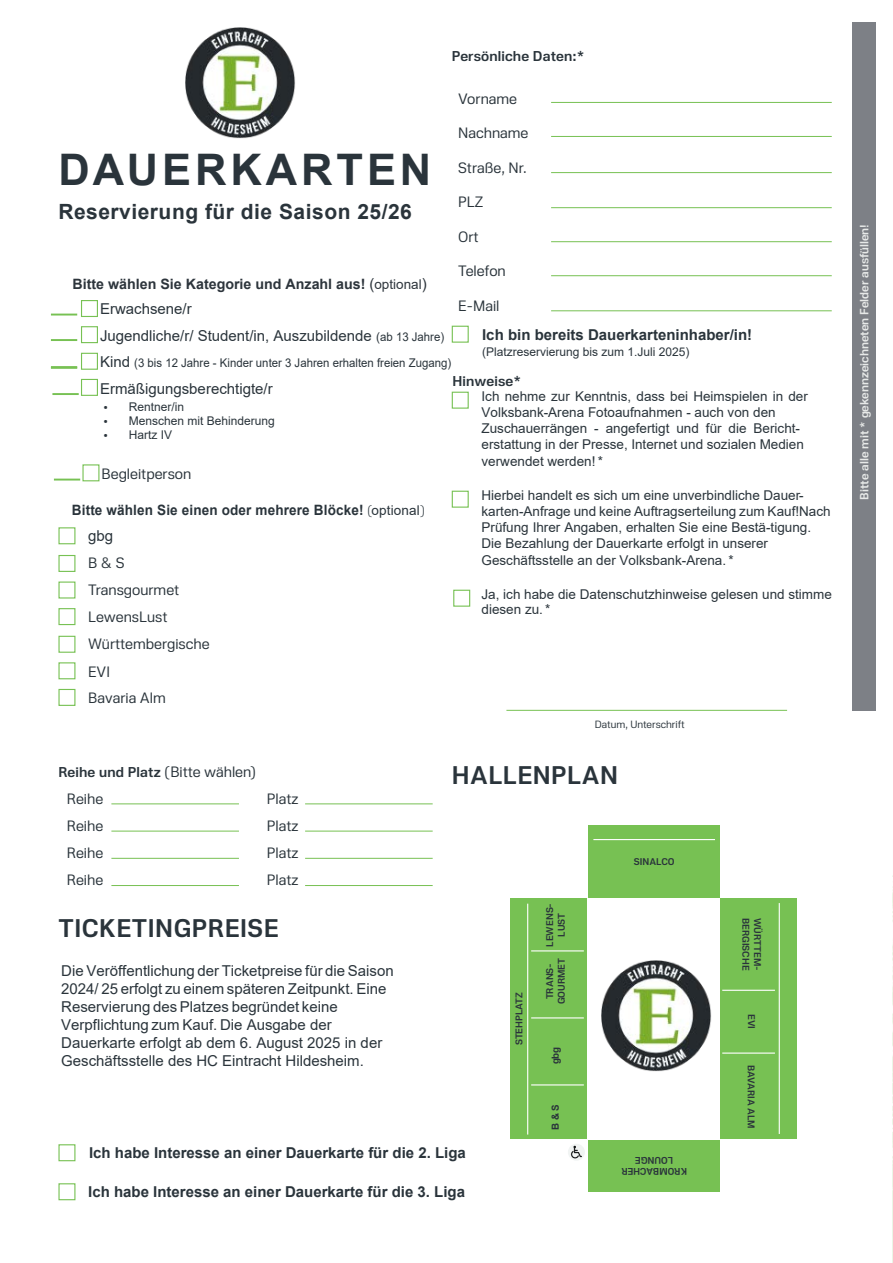
<style>
.page{position:relative;width:893px;height:1263px;background:#fff}
.page>*{position:absolute;margin:0;border:0;box-sizing:border-box;transform-origin:0 0}
.t1{font:700 43.5px "Arial";letter-spacing:.09em;color:#2a343b}
.t2{font:700 25.5px "Nuber Next";letter-spacing:.02em;color:#2a343b}
.t3{font:700 21px "Arial";letter-spacing:.025em;color:#2a343b}
.t4{font:15px/18px "Arial";color:#2a343b}
.t5{font:15px/27px "Nuber Next";color:#2a343b}
.t6{font:700 15px "Arial";color:#2a343b}
.t7{font:700 14.25px "Nuber Next";letter-spacing:.01em;color:#2a343b}
.t8{font:700 14.25px "Arial";letter-spacing:.01em;color:#2a343b;scale:.95 1}
.t9{font:700 14.25px "Arial";color:#2d353c}
.t10{font:13.5px/16.2px "Arial";color:#2a343b}
.t11{font:12px "Arial";color:#2a343b}
.t12{font:12px "Arial";color:#2a343b;scale:.95 1}
.t13{font:700 12px "Nuber Next";color:#e7e9e8}
.t14{font:10.5px "Nuber Next";color:#2a343b}
.t15{font:700 9.75px/11.7px "Nuber Next";color:#2a343b;text-align:center}
.t16{font:700 9.75px "Arial";color:#2a343b}
.s1{font-weight:400;font-size:15px}
.s2{font-weight:400;font-size:13.5px}
.s3{font-size:12px}
.s4{font-size:15px}
.s5{font-family:"Nuber Next"}
.s6{font-family:"Nuber Next";font-weight:300;font-size:13.5px}
</style>
<div class="page">
<img style="left:892px;top:875px;width:1px;height:388px">
<div style="left:81px;top:300px;width:17px;height:17px;border:1px solid #77c153"></div>
<div style="left:58px;top:527px;width:17px;height:17px;border:1px solid #77c153"></div>
<div style="left:58px;top:636px;width:17px;height:17px;border:1px solid #77c153"></div>
<div style="left:81px;top:353px;width:17px;height:17px;border:1px solid #77c153"></div>
<div style="left:58px;top:689px;width:17px;height:17px;border:1px solid #77c153"></div>
<div style="left:81px;top:326px;width:17px;height:17px;border:1px solid #77c153"></div>
<div style="left:58px;top:555px;width:17px;height:17px;border:1px solid #77c153"></div>
<div style="left:58px;top:662px;width:17px;height:17px;border:1px solid #77c153"></div>
<div style="left:81px;top:379px;width:17px;height:17px;border:1px solid #77c153"></div>
<div style="left:58px;top:608px;width:17px;height:17px;border:1px solid #77c153"></div>
<hr style="left:111px;top:803px;width:128px;height:1px;background:#77c153">
<hr style="left:111px;top:831px;width:128px;height:1px;background:#77c153">
<hr style="left:111px;top:858px;width:128px;height:1px;background:#77c153">
<hr style="left:111px;top:885px;width:128px;height:1px;background:#77c153">
<hr style="left:305px;top:803px;width:128px;height:1px;background:#77c153">
<hr style="left:305px;top:831px;width:128px;height:1px;background:#77c153">
<hr style="left:305px;top:858px;width:128px;height:1px;background:#77c153">
<hr style="left:305px;top:885px;width:128px;height:1px;background:#77c153">
<div style="left:452px;top:392px;width:17px;height:17px;border:1px solid #77c153"></div>
<div style="left:452px;top:326px;width:17px;height:17px;border:1px solid #77c153"></div>
<div style="left:452px;top:491px;width:17px;height:17px;border:1px solid #77c153"></div>
<div style="left:453px;top:590px;width:17px;height:17px;border:1px solid #77c153"></div>
<hr style="left:506px;top:710px;width:281px;height:1px;background:#77c153">
<div style="left:58px;top:1183px;width:17px;height:17px;border:1px solid #77c153"></div>
<div style="left:720px;top:898px;width:77px;height:241px;background:#77c153"></div>
<div style="left:510px;top:898px;width:77px;height:241px;background:#77c153"></div>
<div style="left:588px;top:1140px;width:132px;height:52px;background:#77c153"></div>
<div style="left:588px;top:825px;width:132px;height:72px;background:#77c153"></div>
<img style="left:568px;top:1144px;width:17px;height:17px;border-radius:9px">
<div style="left:852px;top:22px;width:24px;height:689px;background:#7d8086"></div>
<hr style="left:531px;top:1084px;width:53px;height:1px;background:#fff">
<hr style="left:722px;top:1052px;width:53px;height:2px;background:#fff">
<hr style="left:722px;top:990px;width:53px;height:1px;background:#fff">
<hr style="left:593px;top:839px;width:122px;height:1px;background:#fff">
<hr style="left:531px;top:1017px;width:53px;height:1px;background:#fff">
<hr style="left:531px;top:950px;width:53px;height:1px;background:#fff">
<hr style="left:527px;top:904px;width:1px;height:230px;background:#fff">
<hr style="left:779px;top:903px;width:1px;height:231px;background:#fff">
<hr style="left:551px;top:102px;width:281px;height:1px;background:#77c153">
<hr style="left:551px;top:136px;width:281px;height:1px;background:#77c153">
<hr style="left:551px;top:172px;width:281px;height:1px;background:#77c153">
<hr style="left:551px;top:207px;width:281px;height:1px;background:#77c153">
<hr style="left:551px;top:241px;width:281px;height:1px;background:#77c153">
<hr style="left:551px;top:275px;width:281px;height:1px;background:#77c153">
<hr style="left:551px;top:310px;width:281px;height:1px;background:#77c153">
<div style="left:58px;top:1144px;width:17px;height:17px;border:1px solid #77c153"></div>
<img style="left:601px;top:961px;width:110px;height:110px">
<svg style="left:51px;top:340px;width:26px;height:1px"></svg>
<svg style="left:51px;top:367px;width:26px;height:2px"></svg>
<svg style="left:51px;top:314px;width:26px;height:1px"></svg>
<svg style="left:54px;top:479px;width:26px;height:1px"></svg>
<svg style="left:52px;top:394px;width:27px;height:1px"></svg>
<img style="left:185px;top:28px;width:110px;height:110px">
<p class="t7" style="left:452px;top:46px;width:134px">Persönliche Daten:*</p>
<p class="t5" style="left:458px;top:84px;width:60px">Vorname</p>
<p class="t5" style="left:458px;top:119px;width:72px">Nachname</p>
<p class="t5" style="left:458px;top:153px;width:70px">Straße, Nr.</p>
<p class="t5" style="left:458px;top:188px;width:27px">PLZ</p>
<p class="t5" style="left:458px;top:222px;width:22px">Ort</p>
<p class="t5" style="left:458px;top:257px;width:49px">Telefon</p>
<p class="t5" style="left:458px;top:291px;width:43px">E-Mail</p>
<p class="t6" style="left:482px;top:324px;width:272px">Ich bin bereits Dauerkarteninhaber/in!</p>
<p class="t11" style="left:482px;top:343px;width:209px">(Platzreservierung bis zum 1.Juli 2025)</p>
<p class="t7" style="left:452px;top:371px;width:70px">Hinweise*</p>
<p class="t10" style="left:481px;top:388px;width:328px">Ich nehme zur Kenntnis, dass bei Heimspielen in der Volksbank-Arena Fotoaufnahmen - auch von den Zuschauerrängen - angefertigt und für die Bericht&shy;erstattung in der Presse, Internet und sozialen Medien verwendet werden! *</p>
<p class="t10" style="left:481px;top:487px;width:351px">Hierbei handelt es sich um eine unverbindliche Dauer&shy;karten-Anfrage und keine Auftragserteilung zum Kauf!Nach Prüfung Ihrer Angaben, erhalten Sie eine Bestä-tigung.<br>Die Bezahlung der Dauerkarte erfolgt in unserer Geschäftsstelle an der Volksbank-Arena. *</p>
<p class="t10" style="left:481px;top:587px;width:352px;line-height:14.7px">Ja, ich habe die Datenschutzhinweise gelesen und stimme diesen zu. *</p>
<h1 class="t1" style="left:59px;top:139px;width:374px">DAUERKARTEN</h1>
<h3 class="t3" style="left:58px;top:197px;width:355px">Reservierung für die Saison 25/26</h3>
<p class="t9" style="left:73px;top:274px;width:356px">Bitte wählen Sie Kategorie und Anzahl aus! <span class="s1">(</span><span class="s2">optional</span><span class="s1">)</span></p>
<p class="t4" style="left:100px;top:296px;width:346px;line-height:26.4px">Erwachsene/r<br>Jugendliche/r/ Student/in, Auszubildende <span class="s3">(ab 13 Jahre)</span></p>
<p class="t12" style="left:100px;top:355px;width:371px"><span class="s4">Kind</span> (3 bis 12 Jahre - Kinder unter 3 Jahren erhalten freien Zugang)</p>
<p class="t4" style="left:100px;top:379px;width:174px">Ermäßigungsberechtigte/r</p>
<p class="t11" style="left:103px;top:398px;width:82px"><span class="s5">•</span> Rentner/in</p>
<p class="t11" style="left:103px;top:412px;width:173px"><span class="s5">•</span> Menschen mit Behinderung</p>
<p class="t11" style="left:103px;top:427px;width:70px"><span class="s5">•</span> Hartz IV</p>
<p class="t5" style="left:102px;top:459px;width:91px">Begleitperson</p>
<p class="t8" style="left:72px;top:500px;width:373px">Bitte wählen Sie einen oder mehrere Blöcke! <span class="s6">(</span><span class="s2">optional</span><span class="s6">)</span></p>
<p class="t4" style="left:88px;top:527px;width:27px">gbg</p>
<p class="t5" style="left:88px;top:548px;width:123px">B &amp; S<br>Transgourmet<br>LewensLust<br>Württembergische</p>
<p class="t5" style="left:88px;top:658px;width:79px;line-height:25.5px">EVI<br>Bavaria Alm</p>
<p class="t7" style="left:58px;top:762px;width:199px">Reihe und Platz <span class="s1">(Bitte wählen)</span></p>
<p class="t5" style="left:67px;top:784px;width:38px">Reihe</p>
<p class="t5" style="left:267px;top:784px;width:33px">Platz</p>
<p class="t5" style="left:67px;top:811px;width:38px">Reihe</p>
<p class="t5" style="left:267px;top:811px;width:33px">Platz</p>
<p class="t5" style="left:67px;top:838px;width:38px">Reihe</p>
<p class="t5" style="left:267px;top:838px;width:33px">Platz</p>
<p class="t5" style="left:67px;top:865px;width:38px">Reihe</p>
<p class="t5" style="left:267px;top:865px;width:33px">Platz</p>
<h2 class="t2" style="left:59px;top:910px;width:222px">TICKETINGPREISE</h2>
<p class="t4" style="left:61px;top:962px;width:334px">Die Veröffentlichung der Ticketpreise für die Saison 2024/ 25 erfolgt zu einem späteren Zeitpunkt. Eine Reservierung des Platzes begründet keine Verpflichtung zum Kauf. Die Ausgabe der Dauerkarte erfolgt ab dem 6. August 2025 in der Geschäftsstelle des HC Eintracht Hildesheim.</p>
<p class="t14" style="left:595px;top:717px;width:92px">Datum, Unterschrift</p>
<h2 class="t2" style="left:452px;top:757px;width:168px">HALLENPLAN</h2>
<p class="t15" style="left:513px;top:1045px;width:55px;rotate:-90deg">STEHPLATZ</p>
<p class="t15" style="left:543px;top:946px;width:45px;rotate:-90deg">LEWENS-<br>LUST</p>
<p class="t15" style="left:543px;top:1004px;width:48px;rotate:-90deg">TRANS-<br>GOURMET</p>
<p class="t16" style="left:548px;top:1064px;width:19px;rotate:-90deg">gbg</p>
<p class="t16" style="left:548px;top:1130px;width:27px;rotate:-90deg">B &amp; S</p>
<p class="t15" style="left:634px;top:855px;width:42px">SINALCO</p>
<p class="t6" style="left:89px;top:1142px;width:378px">Ich habe Interesse an einer Dauerkarte für die 2. Liga</p>
<p class="t6" style="left:88px;top:1181px;width:378px">Ich habe Interesse an einer Dauerkarte für die 3. Liga</p>
<p class="t15" style="left:687px;top:1178px;width:67px;rotate:-180deg">KROMBACHER<br>LOUNGE</p>
<p class="t15" style="left:752px;top:918px;width:54px;rotate:90deg">BERGISCHE</p>
<p class="t15" style="left:764px;top:918px;width:54px;rotate:90deg">WÜRTTEM-</p>
<p class="t15" style="left:758px;top:1014px;width:16px;rotate:90deg">EVI</p>
<p class="t15" style="left:758px;top:1065px;width:65px;rotate:90deg">BAVARIA ALM</p>
<p class="t13" style="left:856px;top:500px;width:277px;rotate:-90deg">Bitte alle mit * gekennzeichneten Felder ausfüllen!</p>
</div>
